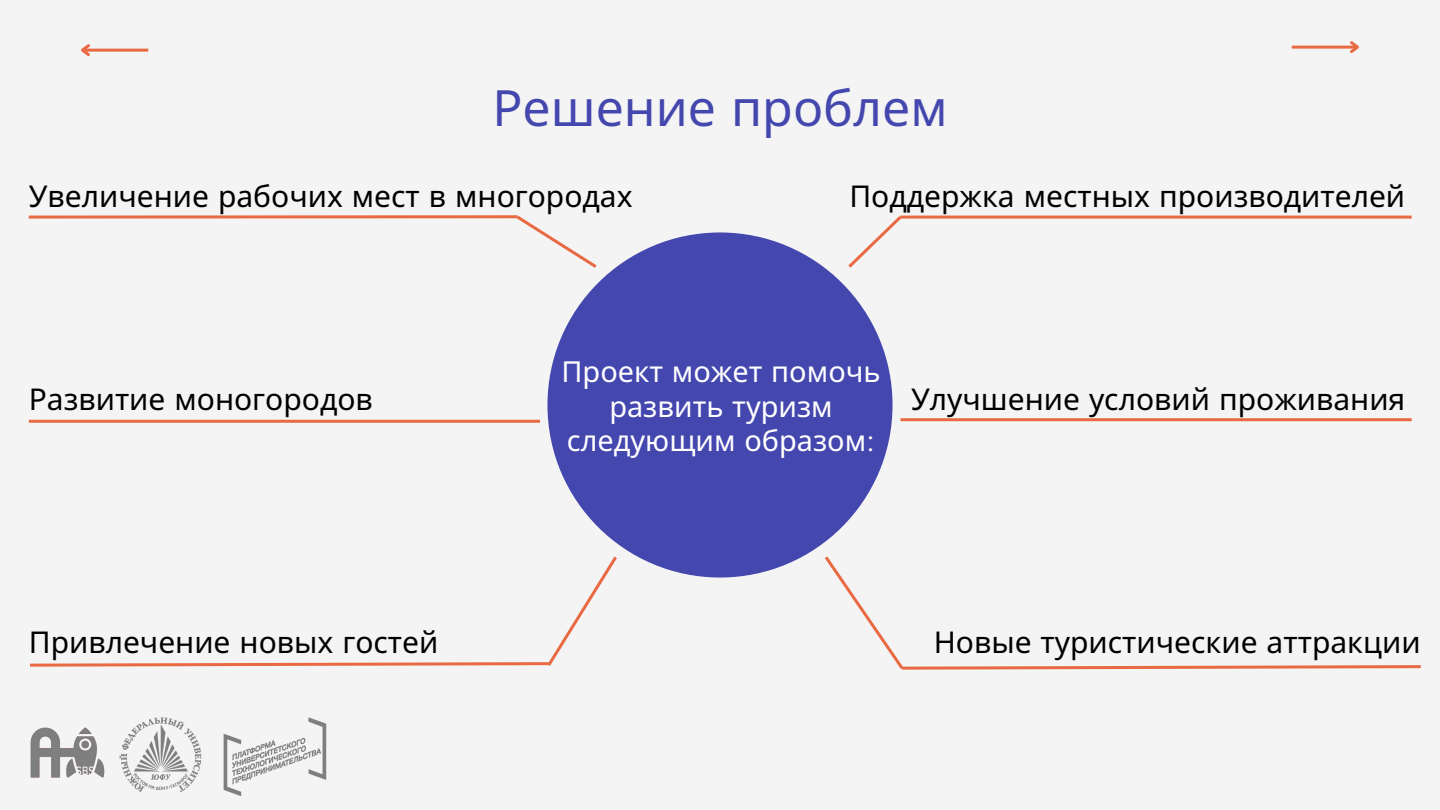
<style>
.page{position:relative;width:1440px;height:810px;background:#f4f4f4}
.page>*{position:absolute;margin:0;border:0;box-sizing:border-box;transform-origin:0 0}
.t1{font:50px "Noto Sans";color:#4447ae}
.t2{font:30px "Noto Sans";color:#000}
.t3{font:28.9px/34.7px "Noto Sans";color:#fff;text-align:center}
.s1{font-family:"Now"}
</style>
<div class="page">
<hr style="left:1292px;top:46px;width:65px;height:3px;background:#e96942">
<svg style="left:1347px;top:41px;width:12px;height:12px"></svg>
<hr style="left:82px;top:49px;width:66px;height:3px;background:#e96942">
<svg style="left:81px;top:44px;width:12px;height:12px"></svg>
<img style="left:30px;top:727px;width:75px;height:51px">
<img style="left:119px;top:717px;width:83px;height:76px">
<img style="left:223px;top:717px;width:104px;height:79px">
<div style="left:547px;top:232px;width:346px;height:346px;background:#4447ae;border-radius:50%"></div>
<svg style="left:28px;top:215px;width:569px;height:53px"></svg>
<hr style="left:29px;top:420px;width:511px;height:3px;background:#e96942">
<svg style="left:30px;top:556px;width:587px;height:111px"></svg>
<svg style="left:825px;top:556px;width:596px;height:114px"></svg>
<hr style="left:900px;top:216px;width:512px;height:3px;background:#e96942">
<svg style="left:848px;top:215px;width:57px;height:53px"></svg>
<hr style="left:900px;top:418px;width:512px;height:3px;background:#e96942">
<p class="t1" style="left:492px;top:73px;width:457px">Решение проблем</p>
<p class="t2" style="left:29px;top:175px;width:605px">Увеличение рабочих мест в многородах</p>
<p class="t2" style="left:849px;top:175px;width:557px">Поддержка местных производителей</p>
<p class="t2" style="left:29px;top:377px;width:346px">Развитие моногородов</p>
<p class="t2" style="left:29px;top:621px;width:411px">Привлечение новых гостей</p>
<p class="t3" style="left:561px;top:353px;width:321px">Проект может помочь развить туризм следующим образом<span class="s1">:</span></p>
<p class="t2" style="left:911px;top:377px;width:496px">Улучшение условий проживания</p>
<p class="t2" style="left:934px;top:621px;width:488px">Новые туристические аттракции</p>
</div>
